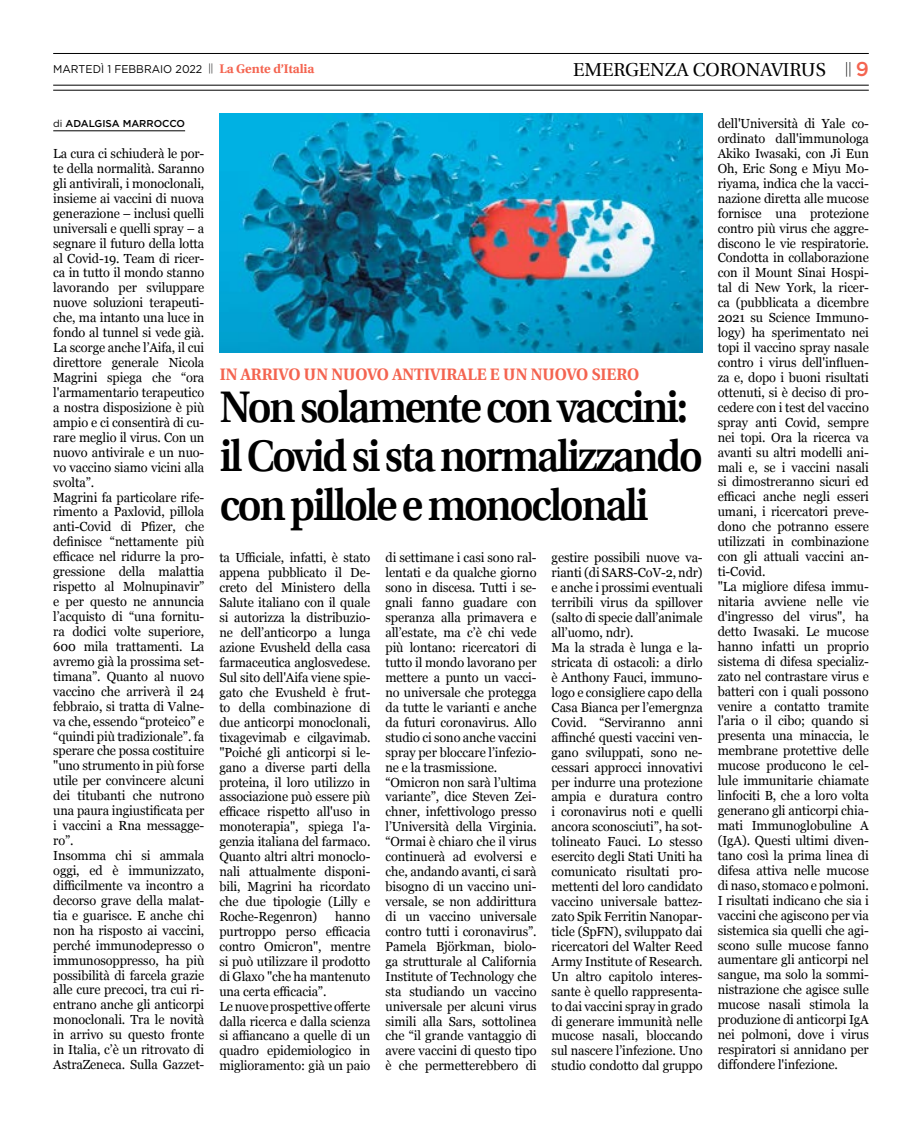
<style>
.page{position:relative;width:922px;height:1125px;background:#fff}
.page>*{position:absolute;margin:0;border:0;box-sizing:border-box;transform-origin:0 0}
.t1{font:600 44.25px/49.2px "Utopia";letter-spacing:-.05em;color:#000;scale:.92 1}
.t2{font:18.75px "Utopia";color:#000}
.t3{font:700 16.62px "Utopia";color:#f46450;scale:.95 1}
.t4{font:300 14.62px "Myriad Pro";color:#000}
.t5{font:13.12px/14.9px "Georgia";letter-spacing:-.01em;color:#000}
.t6{font:11.25px "Gotham";color:#000;scale:.95 1}
.t7{font:500 10px "Gotham";color:#000}
.s1{font-family:"Utopia";font-weight:700;font-size:12.5px;color:#f46450}
.s2{font-family:"Gotham";font-weight:500;font-size:20px;color:#f46450}
.s3{font-weight:400}
</style>
<div class="page">
<hr style="left:53px;top:53px;width:815px;height:1px;background:#000">
<hr style="left:53px;top:90px;width:815px;height:1px;background:#000">
<hr style="left:53px;top:85px;width:815px;height:1px;background:#000">
<hr style="left:53px;top:130px;width:132px;height:1px;background:#000">
<img style="left:220px;top:113px;width:482px;height:240px">
<p class="t6" style="left:53px;top:62px;width:276px">MARTEDÌ 1 FEBBRAIO 2022 <sup>||</sup> <span class="s1">La Gente d’Italia</span></p>
<p class="t4" style="left:845px;top:59px;width:25px">|| <span class="s2">9</span></p>
<h2 class="t2" style="left:573px;top:59px;width:254px">EMERGENZA CORONAVIRUS</h2>
<p class="t7" style="left:53px;top:117px;width:133px"><span class="s3">di</span> ADALGISA MARROCCO</p>
<p class="t5" style="left:53px;top:145px;width:153px">La cura ci schiuderà le por&shy;te della normalità. Saranno gli antivirali, i monoclonali, insieme ai vaccini di nuova generazione – inclusi quelli universali e quelli spray – a segnare il futuro della lotta al Covid-19. Team di ricer&shy;ca in tutto il mondo stanno lavorando per sviluppare nuove soluzioni terapeuti&shy;che, ma intanto una luce in fondo al tunnel si vede già.<br>La scorge anche l’Aifa, il cui direttore generale Nicola<br>Magrini spiega che “ora l'armamentario terapeutico a nostra disposizione è più ampio e ci consentirà di cu&shy;rare meglio il virus. Con un nuovo antivirale e un nuo&shy;vo vaccino siamo vicini alla svolta”.<br>Magrini fa particolare rife&shy;rimento a Paxlovid, pillola anti-Covid di Pfizer, che definisce “nettamente più efficace nel ridurre la pro&shy;gressione della malattia rispetto al Molnupinavir” e per questo ne annuncia l’acquisto di “una fornitu&shy;ra dodici volte superiore,<br>600 mila trattamenti. La avremo già la prossima set&shy;timana”. Quanto al nuovo vaccino che arriverà il 24 febbraio, si tratta di Valne&shy;va che, essendo “proteico” e “quindi più tradizionale”. fa sperare che possa costituire "uno strumento in più forse utile per convincere alcuni dei titubanti che nutrono una paura ingiustificata per i vaccini a Rna messagge&shy;ro”.<br>Insomma chi si ammala oggi, ed è immunizzato, difficilmente va incontro a decorso grave della malat&shy;tia e guarisce. E anche chi non ha risposto ai vaccini, perché immunodepresso o immunosoppresso, ha più possibilità di farcela grazie alle cure precoci, tra cui ri&shy;entrano anche gli anticorpi monoclonali. Tra le novità in arrivo su questo fronte in Italia, c’è un ritrovato di<br>AstraZeneca. Sulla Gazzet-</p>
<p class="t3" style="left:220px;top:365px;width:443px">IN ARRIVO UN NUOVO ANTIVIRALE E UN NUOVO SIERO</p>
<h1 class="t1" style="left:220px;top:383px;width:526px">Non solamente con vaccini: il Covid si sta normalizzando con pillole e monoclonali</h1>
<p class="t5" style="left:219px;top:550px;width:152px;text-align:justify">ta Ufficiale, infatti, è stato appena pubblicato il De&shy;creto del Ministero della Salute italiano con il quale si autorizza la distribuzio&shy;ne dell’anticorpo a lunga azione Evusheld della casa farmaceutica anglosvedese.<br>Sul sito dell'Aifa viene spie&shy;gato che Evusheld è frut&shy;to della combinazione di due anticorpi monoclonali, tixagevimab e cilgavimab. "Poiché gli anticorpi si le&shy;gano a diverse parti della proteina, il loro utilizzo in associazione può essere più efficace rispetto all'uso in monoterapia", spiega l'a&shy;genzia italiana del farmaco.<br>Quanto altri altri monoclo&shy;nali attualmente disponi&shy;bili, Magrini ha ricordato che due tipologie (Lilly e Roche-Regenron)</p>
<p class="t5" style="left:219px;top:908px;width:152px;text-indent:116px">hanno purtroppo perso efficacia contro Omicron", mentre si può utilizzare il prodotto di Glaxo "che ha mantenuto una certa efficacia”.<br>Le nuove prospettive offerte dalla ricerca e dalla scienza si affiancano a quelle di un quadro epidemiologico in miglioramento: già un paio</p>
<p class="t5" style="left:385px;top:550px;width:153px">di settimane i casi sono ral&shy;lentati e da qualche giorno sono in discesa. Tutti i se&shy;gnali fanno guadare con speranza alla primavera e all’estate, ma c’è chi vede più lontano: ricercatori di tutto il mondo lavorano per mettere a punto un vacci&shy;no universale che protegga da tutte le varianti e anche da futuri coronavirus. Allo studio ci sono anche vaccini spray per bloccare l’infezio&shy;ne e la trasmissione. “Omicron non sarà l’ultima variante”, dice Steven Zei&shy;chner, infettivologo presso l’Università della Virginia. “Ormai è chiaro che il virus continuerà ad evolversi e che, andando avanti, ci sarà bisogno di un vaccino uni&shy;versale, se non addirittura di un vaccino universale contro tutti i coronavirus”.<br>Pamela Björkman, biolo&shy;ga strutturale al California<br>Institute of Technology che sta studiando un vaccino universale per alcuni virus simili alla Sars, sottolinea che “il grande vantaggio di avere vaccini di questo tipo è che permetterebbero di</p>
<p class="t5" style="left:551px;top:550px;width:153px">gestire possibili nuove va&shy;rianti (di SARS-CoV-2, ndr) e anche i prossimi eventuali terribili virus da spillover (salto di specie dall’animale all’uomo, ndr).<br>Ma la strada è lunga e la&shy;stricata di ostacoli: a dirlo è Anthony Fauci, immuno&shy;logo e consigliere capo della<br>Casa Bianca per l’emergnza<br>Covid. “Serviranno anni affinché questi vaccini ven&shy;gano sviluppati, sono ne&shy;cessari approcci innovativi per indurre una protezione ampia e duratura contro i coronavirus noti e quelli ancora sconosciuti”, ha sot&shy;tolineato Fauci. Lo stesso esercito degli Stati Uniti ha comunicato risultati pro&shy;mettenti del loro candidato vaccino universale battez&shy;zato Spik Ferritin Nanopar&shy;ticle (SpFN), sviluppato dai ricercatori del Walter Reed<br>Army Institute of Research.<br>Un altro capitolo interes&shy;sante è quello rappresenta&shy;to dai vaccini spray in grado di generare immunità nelle mucose nasali, bloccando sul nascere l’infezione. Uno studio condotto dal gruppo</p>
<p class="t5" style="left:717px;top:115px;width:153px">dell'Università di Yale co&shy;ordinato dall'immunologa<br>Akiko Iwasaki, con Ji Eun<br>Oh, Eric Song e Miyu Mo&shy;riyama, indica che la vacci&shy;nazione diretta alle mucose fornisce una protezione contro più virus che aggre&shy;discono le vie respiratorie.<br>Condotta in collaborazione con il Mount Sinai Hospi&shy;tal di New York, la ricer&shy;ca (pubblicata a dicembre<br>2021 su Science Immuno&shy;logy) ha sperimentato nei topi il vaccino spray nasale contro i virus dell'influen&shy;za e, dopo i buoni risultati ottenuti, si è deciso di pro&shy;cedere con i test del vaccino spray anti Covid, sempre nei topi. Ora la ricerca va avanti su altri modelli ani&shy;mali e, se i vaccini nasali si dimostreranno sicuri ed efficaci anche negli esseri umani, i ricercatori preve&shy;dono che potranno essere utilizzati in combinazione con gli attuali vaccini an&shy;ti-Covid.<br>"La migliore difesa immu&shy;nitaria avviene nelle vie d'ingresso del virus", ha detto Iwasaki. Le mucose hanno infatti un proprio sistema di difesa specializ&shy;zato nel contrastare virus e batteri con i quali possono venire a contatto tramite l'aria o il cibo; quando si presenta una minaccia, le membrane protettive delle mucose producono le cel&shy;lule immunitarie chiamate linfociti B, che a loro volta generano gli anticorpi chia&shy;mati Immunoglobuline A (IgA). Questi ultimi diven&shy;tano così la prima linea di difesa attiva nelle mucose di naso, stomaco e polmoni.<br>I risultati indicano che sia i vaccini che agiscono per via sistemica sia quelli che agi&shy;scono sulle mucose fanno aumentare gli anticorpi nel sangue, ma solo la sommi&shy;nistrazione che agisce sulle mucose nasali stimola la produzione di anticorpi IgA nei polmoni, dove i virus respiratori si annidano per diffondere l'infezione.</p>
</div>
